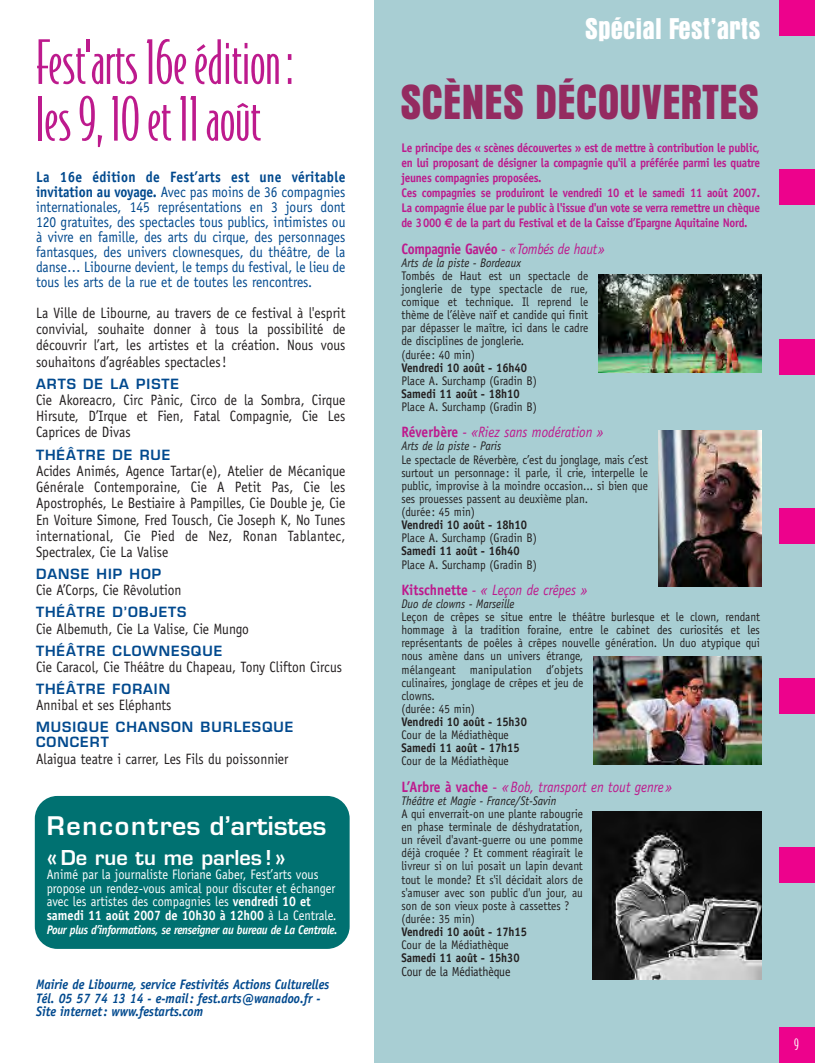
<style>
.page{position:relative;width:815px;height:1063px;background:#fff}
.page>*{position:absolute;margin:0;border:0;box-sizing:border-box;transform-origin:0 0}
.t1{font:300 57.88px/56.8px "Bodega Sans";letter-spacing:-.005em;color:#bd1a8d}
.t2{font:43.62px "AT Aura";color:#942b60}
.t3{font:26.62px "AT Aura";color:#fff}
.t4{font:600 25px "Eurostile";letter-spacing:.005em;color:#fff}
.t5{font:600 20px "Eurostile";color:#fff}
.t6{font:15px/16.2px "Officina Sans";color:#231f20;text-align:justify;scale:.9 1}
.t7{font:15px/15px "Officina Sans";color:#01498e;text-align:justify;scale:.9 1}
.t8{font:italic 15px "Officina Sans";color:#bd1a8d;scale:.9 1}
.t9{font:italic 15px "Officina Sans";letter-spacing:-.025em;color:#bd1a8d;scale:.9 1}
.t10{font:300 15px "Bodega Sans";color:#fff}
.t11{font:13.75px/13.8px "Officina Sans";color:#fff;scale:.9 1}
.t12{font:italic 700 13.75px/13.8px "Officina Sans";color:#01498e;scale:.9 1}
.t13{font:600 13.75px/15px "Eurostile";letter-spacing:.07em;color:#01498e}
.t14{font:13.12px "Officina Sans";letter-spacing:-.015em;color:#231f20;scale:.9 1}
.t15{font:12.5px/13.1px "Officina Sans";color:#231f20;scale:.9 1}
.t16{font:700 12.5px/15px "Officina Sans";letter-spacing:-.02em;color:#bd1a8d;scale:.9 1}
.t17{font:700 12.5px "Officina Sans";color:#231f20;scale:.9 1}
.t18{font:italic 12.5px "Officina Sans";color:#231f20;scale:.9 1}
.t19{font:italic 700 12.5px "Officina Sans";letter-spacing:-.03em;color:#fff;scale:.9 1}
.s1{font-weight:700}
.s2{font-family:"Euro Sans"}
.s3{font-weight:700;font-style:normal}
.s4{font-style:normal}
</style>
<div class="page">
<div style="left:374px;top:0;width:441px;height:1063px;background:#a8ced3"></div>
<div style="left:779px;top:0;width:36px;height:36px;background:#ed028c"></div>
<div style="left:779px;top:170px;width:36px;height:35px;background:#ed028c"></div>
<div style="left:779px;top:678px;width:36px;height:36px;background:#ed028c"></div>
<div style="left:779px;top:848px;width:36px;height:35px;background:#ed028c"></div>
<div style="left:779px;top:1028px;width:36px;height:35px;background:#ed028c"></div>
<div style="left:779px;top:339px;width:36px;height:36px;background:#ed028c"></div>
<div style="left:779px;top:509px;width:36px;height:35px;background:#ed028c"></div>
<div style="left:35px;top:796px;width:315px;height:153px;background:#007171;border-radius:23px"></div>
<img style="left:658px;top:430px;width:103px;height:157px">
<img style="left:593px;top:657px;width:168px;height:107px">
<img style="left:593px;top:812px;width:168px;height:167px">
<img style="left:598px;top:275px;width:163px;height:97px">
<h1 class="t1" style="left:36px;top:38px;width:260px">Fest'arts 16e édition: les 9, 10 et 11 août</h1>
<p class="t7" style="left:36px;top:170px;width:345px"><span class="s1">La 16e édition de Fest’arts est une véritable invitation au voyage.</span> Avec pas moins de 36 compagnies internationales, 145 représentations en 3 jours dont 120 gratuites, des spectacles tous publics, intimistes ou à vivre en famille, des arts du cirque, des personnages fantasques, des univers clownesques, du théâtre, de la danse… Libourne devient, le temps du festival, le lieu de tous les arts de la rue et de toutes les rencontres.</p>
<p class="t6" style="left:36px;top:306px;width:345px">La Ville de Libourne, au travers de ce festival à l'esprit convivial, souhaite donner à tous la possibilité de découvrir l’art, les artistes et la création. Nous vous souhaitons d’agréables spectacles!</p>
<p class="t13" style="left:36px;top:377px;width:145px">ARTS DE LA PISTE</p>
<p class="t6" style="left:36px;top:393px;width:345px">Cie Akoreacro, Circ Pànic, Circo de la Sombra, Cirque Hirsute, D’Irque et Fien, Fatal Compagnie, Cie Les Caprices de Divas</p>
<p class="t13" style="left:36px;top:447px;width:136px">THÉÂTRE DE RUE</p>
<p class="t6" style="left:36px;top:464px;width:345px">Acides Animés, Agence Tartar(e), Atelier de Mécanique Générale Contemporaine, Cie A Petit Pas, Cie les Apostrophés, Le Bestiaire à Pampilles, Cie Double je, Cie En Voiture Simone, Fred Tousch, Cie Joseph K, No Tunes international, Cie Pied de Nez, Ronan Tablantec, Spectralex, Cie La Valise</p>
<p class="t13" style="left:36px;top:567px;width:127px">DANSE HIP HOP</p>
<p class="t6" style="left:36px;top:584px;width:163px">Cie A’Corps, Cie Rêvolution</p>
<p class="t13" style="left:36px;top:605px;width:152px">THÉÂTRE D’OBJETS</p>
<p class="t6" style="left:36px;top:622px;width:238px">Cie Albemuth, Cie La Valise, Cie Mungo</p>
<p class="t13" style="left:36px;top:644px;width:188px">THÉÂTRE CLOWNESQUE</p>
<p class="t6" style="left:36px;top:660px;width:341px">Cie Caracol, Cie Théâtre du Chapeau, Tony Clifton Circus</p>
<p class="t13" style="left:36px;top:682px;width:136px">THÉÂTRE FORAIN</p>
<p class="t6" style="left:36px;top:699px;width:152px">Annibal et ses Eléphants</p>
<p class="t13" style="left:36px;top:720px;width:259px">MUSIQUE CHANSON BURLESQUE<br>CONCERT</p>
<p class="t6" style="left:36px;top:752px;width:282px">Alaigua teatre i carrer, Les Fils du poissonnier</p>
<h3 class="t4" style="left:47px;top:813px;width:281px">Rencontres d’artistes</h3>
<h3 class="t5" style="left:47px;top:847px;width:241px">« De rue tu me parles ! »</h3>
<p class="t11" style="left:47px;top:869px;width:324px">Animé par la journaliste Floriane Gaber, Fest’arts vous propose un rendez-vous amical pour discuter et échanger avec les artistes des compagnies les <span class="s1">vendredi 10 et samedi 11 août 2007 de 10h30 à 12h00</span> à La Centrale.</p>
<p class="t19" style="left:47px;top:925px;width:325px">Pour plus d’informations, se renseigner au bureau de La Centrale.</p>
<p class="t12" style="left:36px;top:979px;width:327px">Mairie de Libourne, service Festivités Actions Culturelles<br>Tél. 05 57 74 13 14 - e-mail: fest.arts@wanadoo.fr -<br>Site internet: www.festarts.com</p>
<h3 class="t3" style="left:585px;top:17px;width:177px">Spécial Fest’arts</h3>
<h2 class="t2" style="left:400px;top:84px;width:360px">SCÈNES DÉCOUVERTES</h2>
<p class="t16" style="left:401px;top:142px;width:400px">Le principe des « scènes découvertes » est de mettre à contribution le public, en lui proposant de désigner la compagnie qu'il a préférée parmi les quatre jeunes compagnies proposées.<br>Ces compagnies se produiront le vendredi 10 et le samedi 11 août 2007.<br>La compagnie élue par le public à l'issue d'un vote se verra remettre un chèque de 3000 <span class="s2">€</span> de la part du Festival et de la Caisse d’Epargne Aquitaine Nord.</p>
<p class="t9" style="left:401px;top:243px;width:228px"><span class="s3">Compagnie Gavéo</span> - «Tombés de haut»</p>
<p class="t18" style="left:401px;top:258px;width:134px">Arts de la piste - Bordeaux</p>
<p class="t15" style="left:401px;top:270px;width:209px">Tombés de Haut est un spectacle de jonglerie de type spectacle de rue, comique et technique. Il reprend le thème de l’élève naïf et candide qui finit par dépasser le maître, ici dans le cadre de disciplines de jonglerie.<br>(durée : 40 min)</p>
<p class="t17" style="left:401px;top:362px;width:141px">Vendredi 10 août - 16h40</p>
<p class="t15" style="left:401px;top:375px;width:152px">Place A. Surchamp (Gradin B)</p>
<p class="t17" style="left:401px;top:389px;width:133px">Samedi 11 août - 18h10</p>
<p class="t15" style="left:401px;top:401px;width:152px">Place A. Surchamp (Gradin B)</p>
<p class="t8" style="left:401px;top:426px;width:226px"><span class="s3">Réverbère</span> - «Riez sans modération »</p>
<p class="t18" style="left:401px;top:441px;width:113px">Arts de la piste - Paris</p>
<p class="t15" style="left:401px;top:454px;width:276px">Le spectacle de Réverbère, c’est du jonglage, mais c’est surtout un personnage: il parle, il crie, interpelle le public, improvise à la moindre occasion... si bien que ses prouesses passent au deuxième plan.<br>(durée : 45 min)</p>
<p class="t17" style="left:401px;top:520px;width:141px">Vendredi 10 août - 18h10</p>
<p class="t15" style="left:401px;top:533px;width:152px">Place A. Surchamp (Gradin B)</p>
<p class="t17" style="left:401px;top:546px;width:133px">Samedi 11 août - 16h40</p>
<p class="t15" style="left:401px;top:559px;width:152px">Place A. Surchamp (Gradin B)</p>
<p class="t8" style="left:401px;top:584px;width:209px"><span class="s3">Kitschnette</span> - « Leçon de crêpes »</p>
<p class="t18" style="left:401px;top:599px;width:127px">Duo de clowns - Marseille</p>
<p class="t15" style="left:401px;top:611px;width:400px">Leçon de crêpes se situe entre le théâtre burlesque et le clown, rendant hommage à la tradition foraine, entre le cabinet des curiosités et les représentants de poêles à crêpes nouvelle génération. Un duo atypique qui nous amène dans un univers étrange,<br>mélangeant manipulation d’objets<br>culinaires, jonglage de crêpes et jeu de<br>clowns.<br>(durée : 45 min)</p>
<p class="t17" style="left:401px;top:717px;width:141px">Vendredi 10 août - 15h30</p>
<p class="t15" style="left:401px;top:730px;width:121px">Cour de la Médiathèque</p>
<p class="t17" style="left:401px;top:743px;width:133px">Samedi 11 août - 17h15</p>
<p class="t15" style="left:401px;top:756px;width:121px">Cour de la Médiathèque</p>
<p class="t8" style="left:401px;top:781px;width:303px"><span class="s3">L’Arbre à vache</span> <span class="s4">-</span> «Bob, transport en tout genre»</p>
<p class="t18" style="left:401px;top:796px;width:174px">Théâtre et Magie - France/St-Savin</p>
<p class="t15" style="left:401px;top:808px;width:203px">A qui enverrait-on une plante rabougrie en phase terminale de déshydratation, un réveil d'avant-guerre ou une pomme déjà croquée ? Et comment réagirait le livreur si on lui posait un lapin devant tout le monde? Et s'il décidait alors de s'amuser avec son public d'un jour, au son de son vieux poste à cassettes ? (durée : 35 min)</p>
<p class="t17" style="left:401px;top:927px;width:141px">Vendredi 10 août - 17h15</p>
<p class="t15" style="left:401px;top:940px;width:121px">Cour de la Médiathèque</p>
<p class="t17" style="left:401px;top:953px;width:133px">Samedi 11 août - 15h30</p>
<p class="t14" style="left:401px;top:967px;width:123px">Cour de la Médiathèque</p>
<p class="t10" style="left:794px;top:1039px;width:6px">9</p>
</div>
